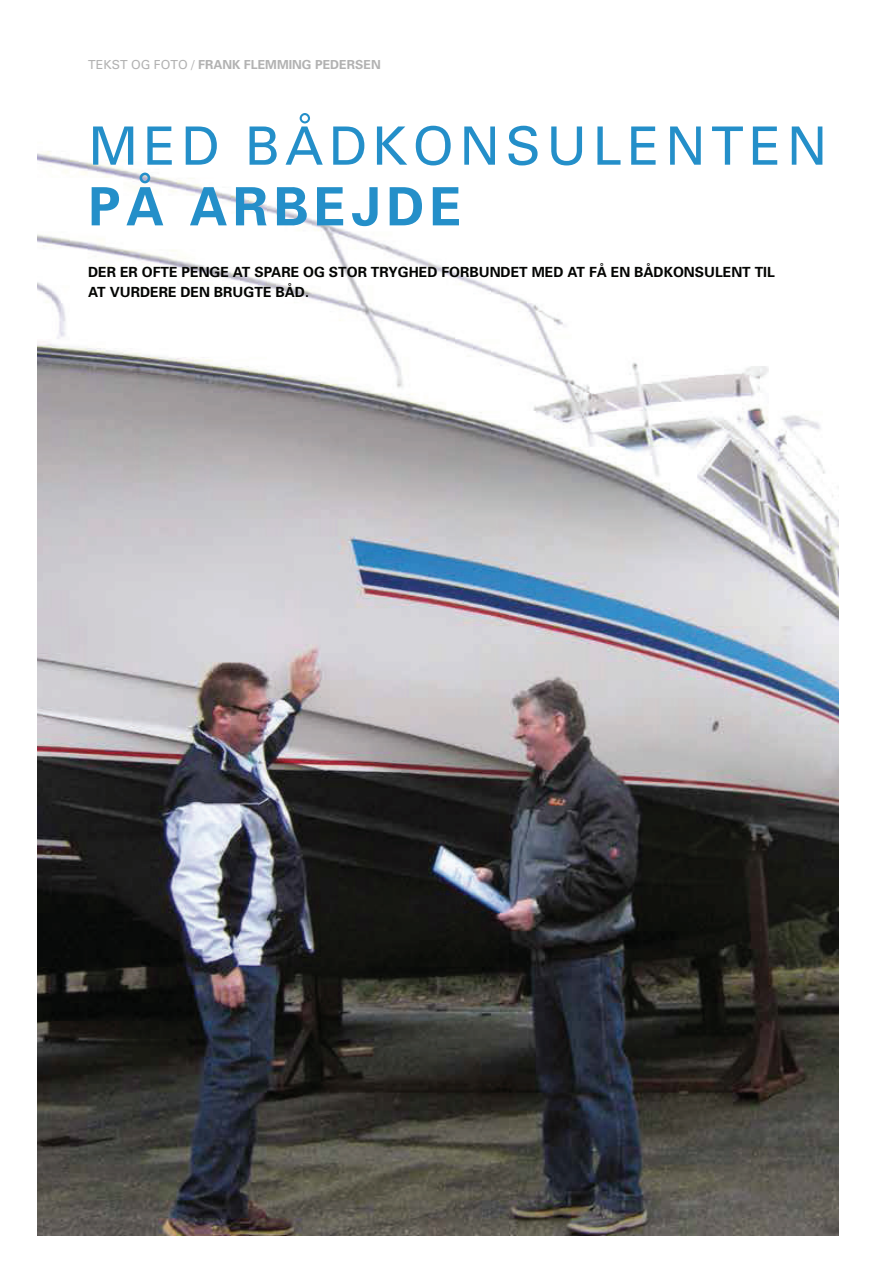
<style>
.page{position:relative;width:893px;height:1263px;background:#fff}
.page>*{position:absolute;margin:0;border:0;box-sizing:border-box;transform-origin:0 0}
.t1{font:52.95px "Univers";letter-spacing:.1em;color:#248fc9}
.t2{font:700 52.95px "Univers";letter-spacing:.1em;color:#248fc9}
.t3{font:700 13.95px/20.2px "Univers";color:#040503}
.t4{font:700 12.45px "Univers";color:#b2b2b2}
.s1{font-weight:400}
</style>
<div class="page">
<img style="left:37px;top:151px;width:802px;height:1084px">
<p class="t4" style="left:88px;top:56px;width:294px"><span class="s1">TEKST OG FOTO /</span> FRANK FLEMMING PEDERSEN</p>
<h1 class="t1" style="left:88px;top:113px;width:741px">MED BÅDKONSULENTEN</h1>
<h1 class="t2" style="left:88px;top:173px;width:375px">PÅ ARBEJDE</h1>
<p class="t3" style="left:88px;top:261px;width:688px">DER ER OFTE PENGE AT SPARE OG STOR TRYGHED FORBUNDET MED AT FÅ EN BÅDKONSULENT TIL<br>AT VURDERE DEN BRUGTE BÅD.</p>
</div>
